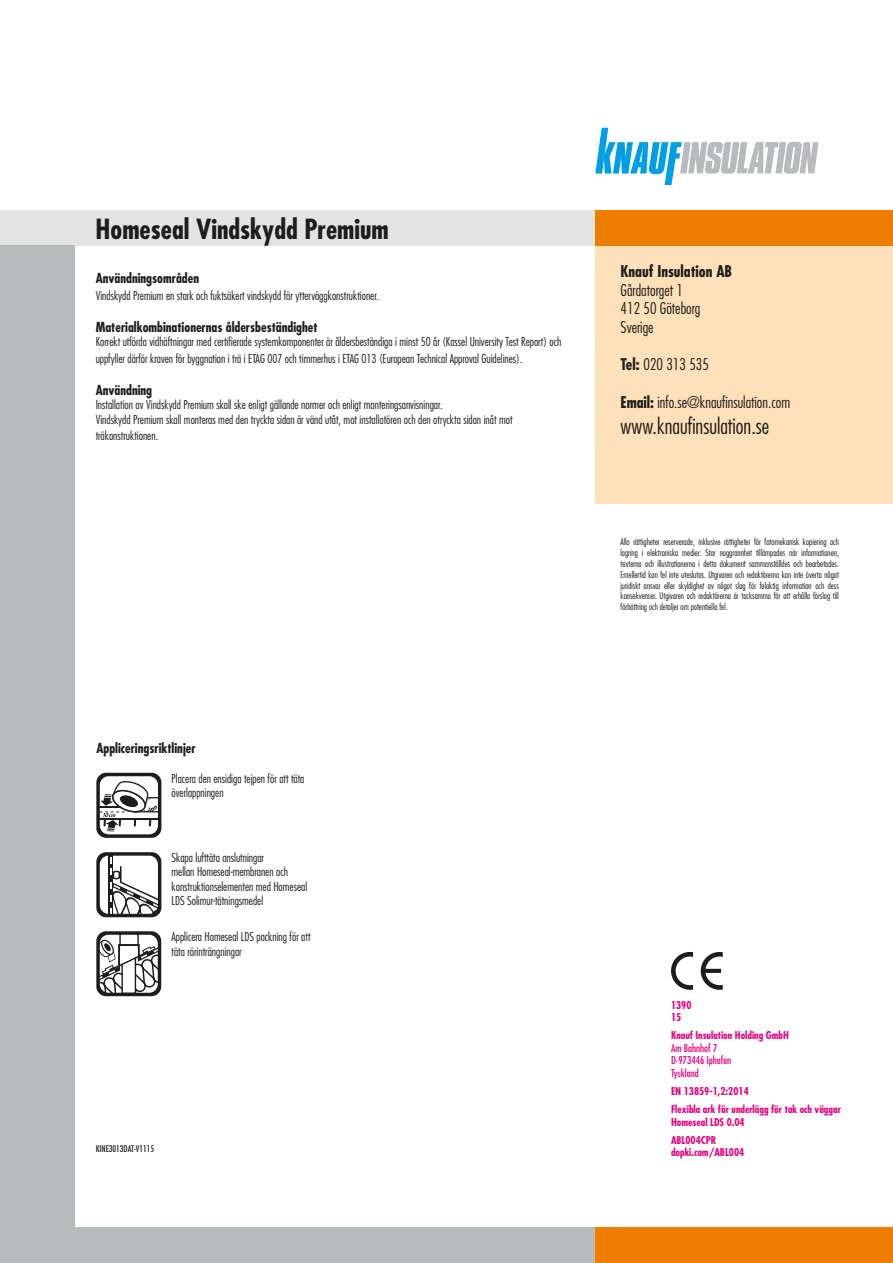
<style>
.page{position:relative;width:893px;height:1263px;background:#fff}
.page>*{position:absolute;margin:0;border:0;box-sizing:border-box;transform-origin:0 0}
.t1{font:700 condensed 27px "Futura Std";color:#1d1d1b}
.t2{font:300 condensed 21.75px "Futura Std";color:#1d1d1b}
.t3{font:300 condensed 15.75px/18.9px "Futura Std";color:#1d1d1b}
.t4{font:700 condensed 15.75px "Futura Std";color:#1d1d1b}
.t5{font:700 condensed 13.5px "Futura Std";color:#1d1d1b}
.t6{font:300 condensed 12px/14.4px "Futura Std";color:#1d1d1b}
.t7{font:700 condensed 10.5px/18px "Futura Std";color:#e6007d}
.t8{font:condensed 10.5px/12.6px "Futura Std";color:#e6007d}
.t9{font:300 condensed 9px/10.8px "Futura Std";color:#1d1d1b;text-align:justify}
.t10{font:condensed 9px "Futura Std";color:#1d1d1b}
.s1{font-weight:700}
</style>
<div class="page">
<div style="left:0;top:210px;width:595px;height:36px;background:#e3e3e3"></div>
<div style="left:595px;top:210px;width:298px;height:294px;background:#fee1b9"></div>
<div style="left:0;top:246px;width:74px;height:1017px;background:#b6bbbe"></div>
<div style="left:0;top:1228px;width:595px;height:35px;background:#b6bbbe"></div>
<div style="left:595px;top:210px;width:298px;height:36px;background:#ef7d00"></div>
<div style="left:595px;top:1228px;width:298px;height:35px;background:#ef7d00"></div>
<svg style="left:595px;top:128px;width:224px;height:57px"></svg>
<svg style="left:96px;top:773px;width:65px;height:65px"></svg>
<svg style="left:96px;top:852px;width:65px;height:65px"></svg>
<svg style="left:96px;top:931px;width:66px;height:66px"></svg>
<svg style="left:701px;top:952px;width:22px;height:38px"></svg>
<svg style="left:671px;top:952px;width:22px;height:38px"></svg>
<h1 class="t1" style="left:96px;top:213px;width:295px">Homeseal Vindskydd Premium</h1>
<p class="t5" style="left:96px;top:270px;width:105px">Användningsområden</p>
<p class="t6" style="left:96px;top:288px;width:285px">Vindskydd Premium en stark och fuktsäkert vindskydd för ytterväggkonstruktioner.</p>
<p class="t5" style="left:96px;top:318px;width:223px">Materialkombinationernas åldersbeständighet</p>
<p class="t6" style="left:96px;top:334px;width:467px;line-height:16.2px">Korrekt utförda vidhäftningar med certifierade systemkomponenter är åldersbeständiga i minst 50 år (Kassel University Test Report) och uppfyller därför kraven för byggnation i trä i ETAG 007 och timmerhus i ETAG 013 (European Technical Approval Guidelines).</p>
<p class="t5" style="left:96px;top:381px;width:58px">Användning</p>
<p class="t6" style="left:96px;top:398px;width:418px">Installation av Vindskydd Premium skall ske enligt gällande normer och enligt monteringsanvisningar.<br>Vindskydd Premium skall monteras med den tryckta sidan är vänd utåt, mot installatören och den otryckta sidan inåt mot</p>
<p class="t6" style="left:96px;top:428px;width:64px">träkonstruktionen.</p>
<p class="t5" style="left:96px;top:739px;width:101px">Appliceringsriktlinjer</p>
<p class="t6" style="left:172px;top:771px;width:134px">Placera den ensidiga tejpen för att täta överlappningen</p>
<p class="t6" style="left:172px;top:850px;width:137px">Skapa lufttäta anslutningar<br>mellan Homeseal-membranen och konstruktionselementen med Homeseal<br>LDS Solimur-tätningsmedel</p>
<p class="t6" style="left:172px;top:929px;width:140px">Applicera Homeseal LDS packning för att täta rörinträngningar</p>
<p class="t10" style="left:96px;top:1143px;width:60px">KINE3013DAT-V1115</p>
<h3 class="t4" style="left:621px;top:261px;width:113px">Knauf Insulation AB</h3>
<h3 class="t3" style="left:621px;top:280px;width:81px">Gårdatorget 1<br>412 50 Göteborg<br>Sverige</h3>
<h3 class="t3" style="left:621px;top:355px;width:90px"><span class="s1">Tel:</span> 020 313 535</h3>
<h3 class="t3" style="left:621px;top:393px;width:171px"><span class="s1">Email:</span> info.se@knaufinsulation.com</h3>
<h2 class="t2" style="left:621px;top:413px;width:150px">www.knaufinsulation.se</h2>
<p class="t9" style="left:621px;top:537px;width:220px">Alla rättigheter reserverade, inklusive rättigheter för fotomekanisk kopiering och lagring i elektroniska medier. Stor noggrannhet tillämpades när informationen, texterna och illustrationerna i detta dokument sammanställdes och bearbetades.<br>Emellertid kan fel inte uteslutas. Utgivaren och redaktörerna kan inte överta något juridiskt ansvar eller skyldighet av något slag för felaktig information och dess konsekvenser. Utgivaren och redaktörerna är tacksamma för att erhålla förslag till förbättring och detaljer om potentiella fel.</p>
<p class="t7" style="left:671px;top:998px;width:22px;line-height:12.6px">1390<br>15</p>
<p class="t7" style="left:671px;top:1026px;width:119px">Knauf Insulation Holding GmbH</p>
<p class="t8" style="left:671px;top:1041px;width:62px">Am Bahnhof 7<br>D-973446 Iphofen<br>Tyskland</p>
<p class="t7" style="left:671px;top:1082px;width:171px">EN 13859-1,2:2014<br>Flexibla ark för underlägg för tak och väggar</p>
<p class="t7" style="left:671px;top:1113px;width:75px">Homeseal LDS 0.04<br>ABL004CPR</p>
<p class="t7" style="left:671px;top:1143px;width:75px">dopki.com/ABL004</p>
</div>
